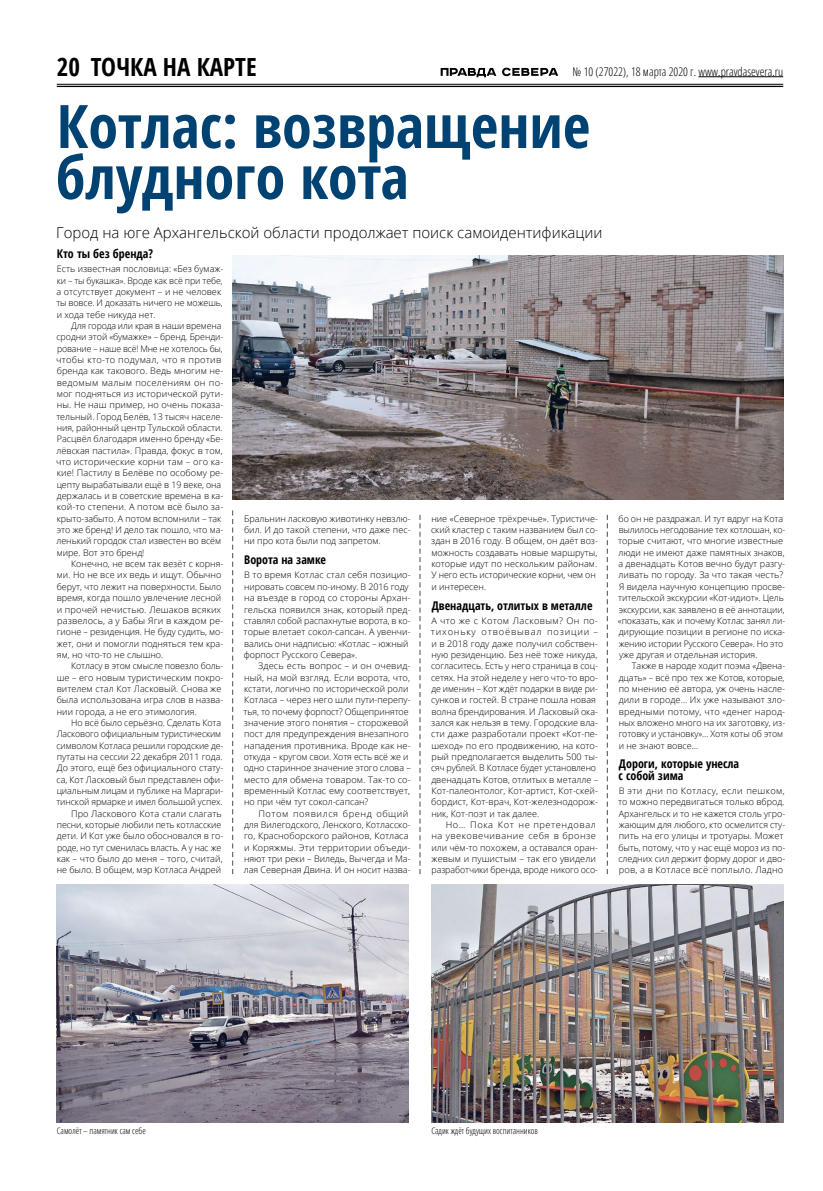
<style>
.page{position:relative;width:823px;height:1191px;background:#fff}
.page>*{position:absolute;margin:0;border:0;box-sizing:border-box;transform-origin:0 0}
.t1{font:700 condensed 60px/51px "Open Sans";color:#004272}
.t2{font:700 condensed 25px "Open Sans";color:#000}
.t3{font:300 15px "Open Sans";color:#000}
.t4{font:700 condensed 12px/11.3px "Open Sans";color:#000}
.t5{font:300 condensed 12px "Open Sans";color:#000}
.t6{font:300 9px/11.3px "Open Sans";color:#000}
.t7{font:300 condensed 9px "Open Sans";color:#000}
</style>
<div class="page">
<hr style="left:57px;top:84px;width:725px;height:1px;background:#000">
<hr style="left:57px;top:86px;width:725px;height:1px;background:#000">
<hr style="left:698px;top:76px;width:84px;height:1px;background:#000">
<svg style="left:440px;top:68px;width:118px;height:9px"></svg>
<svg style="left:232px;top:510px;width:1px;height:364px"></svg>
<svg style="left:419px;top:515px;width:1px;height:359px"></svg>
<svg style="left:606px;top:515px;width:1px;height:359px"></svg>
<img style="left:232px;top:255px;width:550px;height:244px">
<img style="left:57px;top:884px;width:351px;height:239px">
<img style="left:431px;top:884px;width:351px;height:239px">
<h2 class="t2" style="left:57px;top:49px;width:201px">20 ТОЧКА НА КАРТЕ</h2>
<h3 class="t5" style="left:572px;top:63px;width:212px">№ 10 (27022), 18 марта 2020 г. www.pravdasevera.ru</h3>
<h1 class="t1" style="left:56px;top:99px;width:535px">Котлас: возвращение блудного кота</h1>
<h3 class="t3" style="left:56px;top:222px;width:547px">Город на юге Архангельской области продолжает поиск самоидентификации</h3>
<h3 class="t4" style="left:57px;top:248px;width:98px">Кто ты без бренда?</h3>
<p class="t6" style="left:56px;top:263px;width:168px">Есть известная пословица: «Без бумаж&shy;ки – ты букашка». Вроде как всё при тебе, а отсутствует документ – и не человек ты вовсе. И доказать ничего не можешь, и хода тебе никуда нет.</p>
<p class="t6" style="left:56px;top:320px;width:169px;text-indent:15px">Для города или края в наши времена сродни этой «бумажке» – бренд. Бренди&shy;рование – наше всё! Мне не хотелось бы, чтобы кто‑то подумал, что я против бренда как такового. Ведь многим не&shy;ведомым малым поселениям он по&shy;мог подняться из исторической рути&shy;ны. Не наш пример, но очень показа&shy;тельный. Город Белёв, 13 тысяч населе&shy;ния, районный центр Тульской области.<br>Расцвёл благодаря именно бренду «Бе&shy;лёвская пастила». Правда, фокус в том, что исторические корни там – ого ка&shy;кие! Пастилу в Белёве по особому ре&shy;цепту вырабатывали ещё в 19 веке, она держалась и в советские времена в ка&shy;кой‑то степени. А потом всё было за&shy;крыто-забыто. А потом вспомнили – так это же бренд! И дело так пошло, что ма&shy;ленький городок стал известен во всём мире. Вот это бренд!</p>
<p class="t6" style="left:57px;top:558px;width:168px;text-indent:14px">Конечно, не всем так везёт с корня&shy;ми. Но не все их ведь и ищут. Обычно берут, что лежит на поверхности. Было время, когда пошло увлечение лесной и прочей нечистью. Лешаков всяких развелось, а у Бабы Яги в каждом ре&shy;гионе – резиденция. Не буду судить, мо&shy;жет, они и помогли подняться тем кра&shy;ям, но что‑то не слышно.</p>
<p class="t6" style="left:57px;top:660px;width:168px;text-indent:14px">Котласу в этом смысле повезло боль&shy;ше – его новым туристическим покро&shy;вителем стал Кот Ласковый. Снова же была использована игра слов в назва&shy;нии города, а не его этимология.</p>
<p class="t6" style="left:56px;top:717px;width:168px;text-align:right">Но всё было серьёзно. Сделать Кота Ласкового официальным туристическим символом Котласа решили городские де&shy;путаты на сессии 22 декабря 2011 года.<br>До этого, ещё без официального стату&shy;са, Кот Ласковый был представлен офи&shy;циальным лицам и публике на Маргари&shy;тинской ярмарке и имел большой успех.<br>Про Ласкового Кота стали слагать песни, которые любили петь котласские дети. И Кот уже было обосновался в го&shy;роде, но тут сменилась власть. А у нас же как – что было до меня – того, считай, не было. В общем, мэр Котласа Андрей</p>
<p class="t6" style="left:617px;top:512px;width:169px">бо он не раздражал. И тут вдруг на Кота вылилось негодование тех котлошан, ко&shy;торые считают, что многие известные люди не имеют даже памятных знаков, а двенадцать Котов вечно будут разгу&shy;ливать по городу. За что такая честь?<br>Я видела научную концепцию просве&shy;тительской экскурсии «Кот-идиот». Цель экскурсии, как заявлено в её аннотации, «показать, как и почему Котлас занял ли&shy;дирующие позиции в регионе по иска&shy;жению истории Русского Севера». Но это уже другая и отдельная история.</p>
<p class="t6" style="left:618px;top:660px;width:168px;text-indent:13px">Также в народе ходит поэма «Двена&shy;дцать» – всё про тех же Котов, которые, по мнению её автора, уж очень насле&shy;дили в городе… Их уже называют зло&shy;вредными потому, что «денег народ&shy;ных вложено много на их заготовку, из&shy;готовку и установку»… Хотя коты об этом и не знают вовсе…</p>
<h3 class="t4" style="left:618px;top:758px;width:122px">Дороги, которые унесла с собой зима</h3>
<p class="t6" style="left:618px;top:785px;width:168px">В эти дни по Котласу, если пешком, то можно передвигаться только вброд.<br>Архангельск и то не кажется столь угро&shy;жающим для любого, кто осмелится сту&shy;пить на его улицы и тротуары. Может быть, потому, что у нас ещё мороз из по&shy;следних сил держит форму дорог и дво&shy;ров, а в Котласе всё поплыло. Ладно</p>
<p class="t6" style="left:431px;top:512px;width:168px">ние «Северное трёхречье». Туристиче&shy;ский кластер с таким названием был со&shy;здан в 2016 году. В общем, он даёт воз&shy;можность создавать новые маршруты, которые идут по нескольким районам.<br>У него есть исторические корни, чем он и интересен.</p>
<h3 class="t4" style="left:431px;top:599px;width:162px">Двенадцать, отлитых в металле</h3>
<p class="t6" style="left:430px;top:614px;width:169px">А что же с Котом Ласковым? Он по&shy;тихоньку отвоёвывал позиции – и в 2018 году даже получил собствен&shy;ную резиденцию. Без неё тоже никуда, согласитесь. Есть у него страница в соц&shy;сетях. На этой неделе у него что‑то вро&shy;де именин – Кот ждёт подарки в виде ри&shy;сунков и гостей. В стране пошла новая волна брендирования. И Ласковый ока&shy;зался как нельзя в тему. Городские вла&shy;сти даже разработали проект «Кот-пе&shy;шеход» по его продвижению, на кото&shy;рый предполагается выделить 500 ты&shy;сяч рублей. В Котласе будет установлено двенадцать Котов, отлитых в металле – Кот-палеонтолог, Кот-артист, Кот-скей&shy;бордист, Кот-врач, Кот-железнодорож&shy;ник, Кот-поэт и так далее.</p>
<p class="t6" style="left:431px;top:819px;width:168px;text-indent:14px">Но… Пока Кот не претендовал на увековечивание себя в бронзе или чём‑то похожем, а оставался оран&shy;жевым и пушистым – так его увидели разработчики бренда, вроде никого осо-</p>
<p class="t6" style="left:244px;top:512px;width:168px;text-align:justify">Бральнин ласковую животинку невзлю&shy;бил. И до такой степени, что даже пес&shy;ни про кота были под запретом.</p>
<h3 class="t4" style="left:244px;top:554px;width:83px">Ворота на замке</h3>
<p class="t6" style="left:243px;top:569px;width:168px">В то время Котлас стал себя позицио&shy;нировать совсем по‑иному. В 2016 году на въезде в город со стороны Архан&shy;гельска появился знак, который пред&shy;ставлял собой распахнутые ворота, в ко&shy;торые влетает сокол-сапсан. А увенчи&shy;вались они надписью: «Котлас – южный форпост Русского Севера».</p>
<p class="t6" style="left:243px;top:660px;width:168px;text-indent:14px">Здесь есть вопрос – и он очевид&shy;ный, на мой взгляд. Если ворота, что, кстати, логично по исторической роли Котласа – через него шли пути-перепу&shy;тья, то почему форпост? Общепринятое значение этого понятия – сторожевой пост для предупреждения внезапного нападения противника. Вроде как не&shy;откуда – кругом свои. Хотя есть всё же и одно старинное значение этого слова – место для обмена товаром. Так‑то со&shy;временный Котлас ему соответствует, но при чём тут сокол-сапсан?</p>
<p class="t6" style="left:244px;top:807px;width:168px;text-indent:14px">Потом появился бренд общий для Вилегодского, Ленского, Котласско&shy;го, Красноборского районов, Котласа и Коряжмы. Эти территории объеди&shy;няют три реки – Виледь, Вычегда и Ма&shy;лая Северная Двина. И он носит назва-</p>
<p class="t7" style="left:57px;top:1124px;width:91px">Самолёт – памятник сам себе</p>
<p class="t7" style="left:431px;top:1124px;width:108px">Садик ждёт будущих воспитанников</p>
</div>
